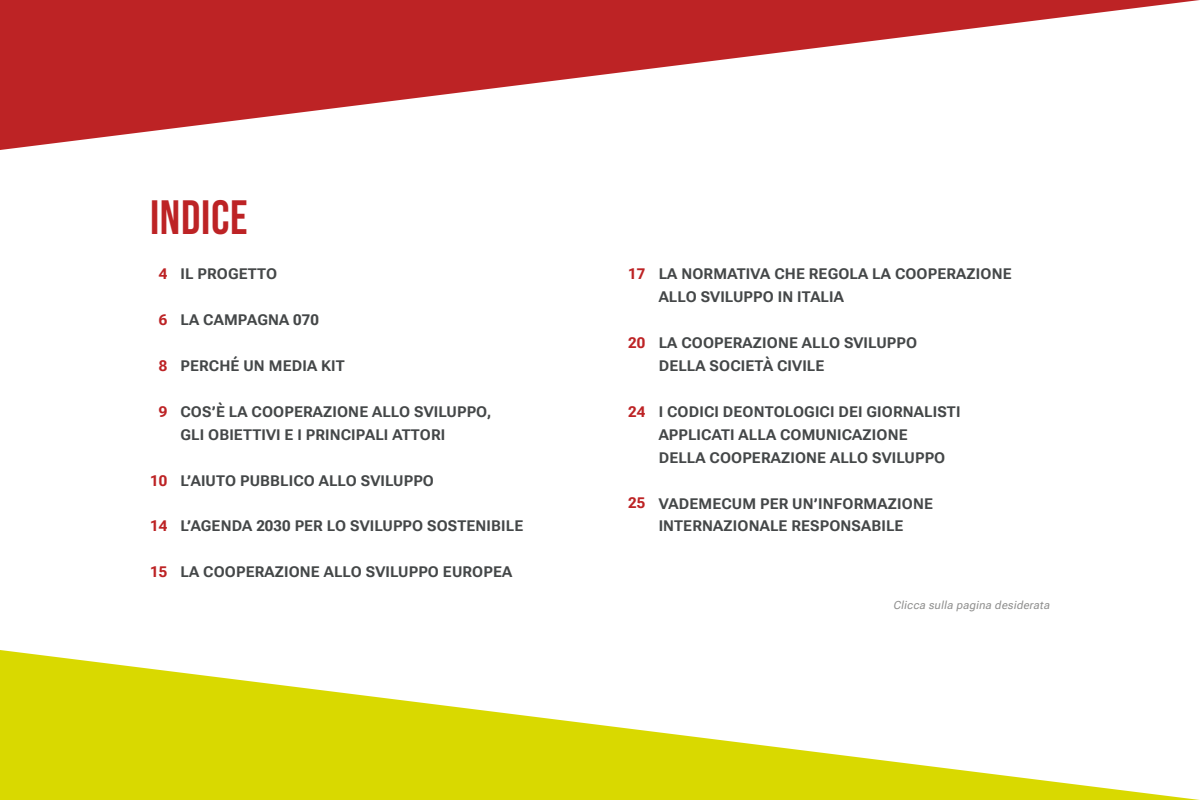
<style>
.page{position:relative;width:1200px;height:800px;background:#fff}
.page>*{position:absolute;margin:0;border:0;box-sizing:border-box;transform-origin:0 0}
.t1{font:47.94px "Bebas Neue";letter-spacing:.015em;color:#bd2325}
.t2{font:15px/22.9px "Roboto Flex";letter-spacing:.01em;color:#444748}
.t3{font:15px "Roboto Flex";letter-spacing:.01em;color:#bd2325}
.t4{font:11.25px "Roboto Flex";letter-spacing:.025em;color:#8e8e8d}
</style>
<div class="page">
<svg style="left:0;top:0;width:1200px;height:150px;fill:#bd2325"></svg>
<svg style="left:0;top:650px;width:1200px;height:150px;fill:#d9d900"></svg>
<h1 class="t1" style="left:150px;top:190px;width:99px">INDICE</h1>
<p class="t3" style="left:159px;top:261px;width:10px">4</p>
<p class="t3" style="left:159px;top:307px;width:10px">6</p>
<p class="t3" style="left:159px;top:353px;width:10px">8</p>
<p class="t3" style="left:159px;top:399px;width:10px">9</p>
<p class="t3" style="left:150px;top:467px;width:19px">10</p>
<p class="t3" style="left:150px;top:513px;width:19px">14</p>
<p class="t3" style="left:150px;top:559px;width:19px">15</p>
<p class="t2" style="left:181px;top:261px;width:98px">IL PROGETTO</p>
<p class="t2" style="left:181px;top:307px;width:140px">LA CAMPAGNA 070</p>
<p class="t2" style="left:181px;top:353px;width:166px">PERCHÉ UN MEDIA KIT</p>
<p class="t2" style="left:181px;top:399px;width:312px">COS’È LA COOPERAZIONE ALLO SVILUPPO,<br>GLI OBIETTIVI E I PRINCIPALI ATTORI</p>
<p class="t2" style="left:181px;top:467px;width:255px">L’AIUTO PUBBLICO ALLO SVILUPPO</p>
<p class="t2" style="left:181px;top:513px;width:344px">L’AGENDA 2030 PER LO SVILUPPO SOSTENIBILE</p>
<p class="t2" style="left:181px;top:559px;width:333px">LA COOPERAZIONE ALLO SVILUPPO EUROPEA</p>
<p class="t3" style="left:628px;top:261px;width:19px">17</p>
<p class="t3" style="left:628px;top:330px;width:19px">20</p>
<p class="t3" style="left:628px;top:399px;width:19px">24</p>
<p class="t3" style="left:628px;top:490px;width:19px">25</p>
<p class="t2" style="left:659px;top:261px;width:354px">LA NORMATIVA CHE REGOLA LA COOPERAZIONE<br>ALLO SVILUPPO IN ITALIA</p>
<p class="t2" style="left:659px;top:330px;width:260px">LA COOPERAZIONE ALLO SVILUPPO<br>DELLA SOCIETÀ CIVILE</p>
<p class="t2" style="left:659px;top:399px;width:303px">I CODICI DEONTOLOGICI DEI GIORNALISTI<br>APPLICATI ALLA COMUNICAZIONE<br>DELLA COOPERAZIONE ALLO SVILUPPO</p>
<p class="t2" style="left:659px;top:490px;width:276px">VADEMECUM PER UN’INFORMAZIONE<br>INTERNAZIONALE RESPONSABILE</p>
<p class="t4" style="left:894px;top:595px;width:158px">Clicca sulla pagina desiderata</p>
</div>
